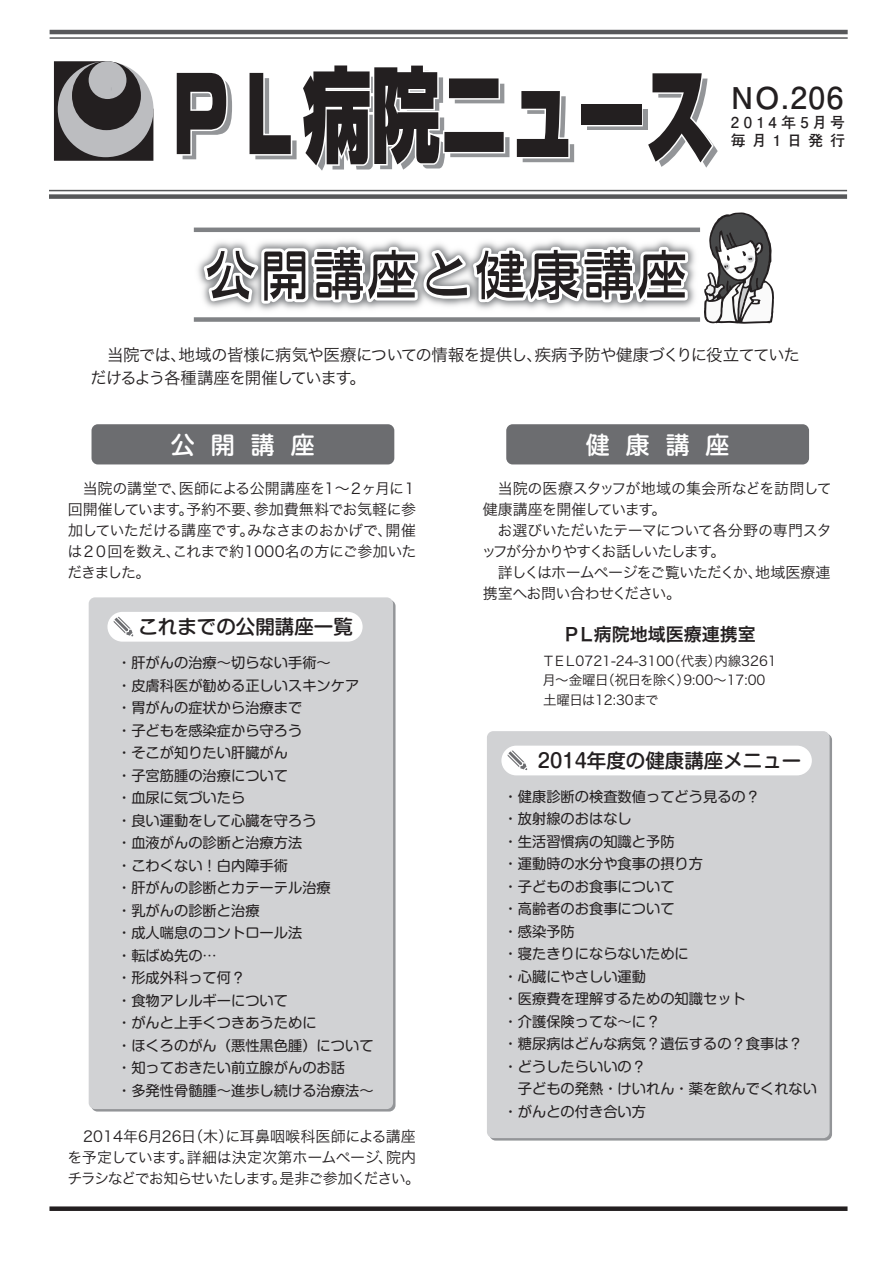
<style>
.page{position:relative;width:893px;height:1263px;background:#fff}
.page>*{position:absolute;margin:0;border:0;box-sizing:border-box;transform-origin:0 0}
.t1{font:54px "DF Ga Gei W6 90 pv RKSJ H";color:#231f20}
.t2{font:700 30px "Futo Go B101 Pro";color:#231f20}
.t3{font:500 24px "Shin M Go";color:#fff}
.t4{font:500 19.5px "Shin M Go";color:#231f20}
.t5{font:18px "Hira Kaku Pro W6";color:#231f20}
.t6{font:16.5px/22.5px "Hira Kaku Pro W3";letter-spacing:-.04em;color:#231f20}
.t7{font:15px/21px "Hira Kaku Pro W3";letter-spacing:-.04em;color:#231f20}
.t8{font:700 15px/18px "Futo Go B101 Pro";letter-spacing:.29em;color:#231f20}
.t9{font:14.25px/22.5px "Shin M Go";color:#231f20}
.t10{font:13.5px/19.5px "Hira Kaku Pro W3";color:#231f20}
</style>
<div class="page">
<hr style="left:50px;top:30px;width:798px;height:4px;background:#57585a">
<div style="left:49px;top:194px;width:798px;height:5px;background:#57585a"></div>
<hr style="left:50px;top:37px;width:798px;height:2px;background:#57585a">
<hr style="left:49px;top:190px;width:798px;height:1px;background:#57585a">
<svg style="left:54px;top:61px;width:99px;height:100px"></svg>
<div style="left:58px;top:61px;width:96px;height:96px;background:#bcbdc0;border-radius:50%"></div>
<div style="left:72px;top:61px;width:69px;height:69px;background:#231f20;border-radius:50%"></div>
<div style="left:89px;top:61px;width:37px;height:38px;background:#bcbdc0;border-radius:50%"></div>
<div style="left:587px;top:109px;width:60px;height:21px;background:linear-gradient(to right,#939598,#939598)"></div>
<div style="left:580px;top:103px;width:63px;height:23px;border:3px solid #fff"></div>
<svg style="left:176px;top:72px;width:56px;height:87px"></svg>
<svg style="left:247px;top:37px;width:327px;height:134px"></svg>
<div style="left:581px;top:104px;width:60px;height:21px;background:#231f20"></div>
<svg style="left:644px;top:73px;width:74px;height:95px"></svg>
<div style="left:89px;top:597px;width:304px;height:512px;background:#d1d2d4;border-radius:6px"></div>
<div style="left:49px;top:1206px;width:798px;height:5px;background:#231f20"></div>
<img style="left:141px;top:189px;width:609px;height:133px">
<svg style="left:199px;top:244px;width:494px;height:68px"></svg>
<svg style="left:704px;top:212px;width:70px;height:112px"></svg>
<div style="left:194px;top:317px;width:506px;height:5px;background:#808285"></div>
<hr style="left:194px;top:228px;width:506px;height:4px;background:#808285">
<div style="left:92px;top:424px;width:302px;height:40px;background:#6c6d70;border-radius:6px"></div>
<div style="left:107px;top:612px;width:256px;height:30px;background:#fff;border-radius:15px"></div>
<svg style="left:114px;top:617px;width:19px;height:20px"></svg>
<div style="left:487px;top:731px;width:343px;height:407px;background:#d1d2d4;border-radius:6px"></div>
<div style="left:506px;top:424px;width:303px;height:40px;background:#6c6d70;border-radius:6px"></div>
<div style="left:501px;top:746px;width:311px;height:29px;background:#fff;border-radius:15px"></div>
<svg style="left:507px;top:750px;width:20px;height:20px"></svg>
<h1 class="t1" style="left:204px;top:248px;width:487px">公開講座と健康講座</h1>
<h2 class="t2" style="left:731px;top:74px;width:114px">NO.206</h2>
<p class="t8" style="left:731px;top:111px;width:116px">2014年5月号毎月1日発行</p>
<p class="t6" style="left:90px;top:343px;width:711px">　当院では、地域の皆様に病気や医療についての情報を提供し、疾病予防や健康づくりに役立てていただけるよう各種講座を開催しています。</p>
<h3 class="t3" style="left:171px;top:427px;width:145px">公 開 講 座</h3>
<p class="t7" style="left:67px;top:477px;width:351px;text-align:justify">　当院の講堂で、医師による公開講座を1～２ヶ月に１回開催しています。予約不要、参加費無料でお気軽に参加していただける講座です。みなさまのおかげで、開催は２０回を数え、これまで約1000名の方にご参加いただきました。</p>
<h3 class="t4" style="left:138px;top:613px;width:216px">これまでの公開講座一覧</h3>
<p class="t9" style="left:117px;top:650px;width:258px">・肝がんの治療～切らない手術～<br>・皮膚科医が勧める正しいスキンケア・胃がんの症状から治療まで<br>・子どもを感染症から守ろう<br>・そこが知りたい肝臓がん<br>・子宮筋腫の治療について<br>・血尿に気づいたら<br>・良い運動をして心臓を守ろう<br>・血液がんの診断と治療方法<br>・こわくない！白内障手術<br>・肝がんの診断とカテーテル治療<br>・乳がんの診断と治療<br>・成人喘息のコントロール法<br>・転ばぬ先の…<br>・形成外科って何？<br>・食物アレルギーについて<br>・がんと上手くつきあうために<br>・ほくろのがん（悪性黒色腫）について・知っておきたい前立腺がんのお話<br>・多発性骨髄腫～進歩し続ける治療法～</p>
<p class="t7" style="left:67px;top:1124px;width:354px">　2014年6月26日（木）に耳鼻咽喉科医師による講座を予定しています。詳細は決定次第ホームページ、院内チラシなどでお知らせいたします。是非ご参加ください。</p>
<h3 class="t3" style="left:586px;top:427px;width:145px">健 康 講 座</h3>
<p class="t7" style="left:481px;top:477px;width:352px">　当院の医療スタッフが地域の集会所などを訪問して健康講座を開催しています。<br>　お選びいただいたテーマについて各分野の専門スタッフが分かりやすくお話しいたします。<br>　詳しくはホームページをご覧いただくか、地域医療連携室へお問い合わせください。</p>
<p class="t5" style="left:563px;top:618px;width:195px">ＰＬ病院地域医療連携室</p>
<p class="t10" style="left:542px;top:650px;width:236px">ＴＥＬ0721-24-3100（代表）内線3261月～金曜日（祝日を除く）9:00～17:00土曜日は12:30まで</p>
<h3 class="t4" style="left:538px;top:746px;width:265px">2014年度の健康講座メニュー</h3>
<p class="t9" style="left:504px;top:784px;width:315px">・健康診断の検査数値ってどう見るの？<br>・放射線のおはなし<br>・生活習慣病の知識と予防<br>・運動時の水分や食事の摂り方<br>・子どものお食事について<br>・高齢者のお食事について<br>・感染予防<br>・寝たきりにならないために<br>・心臓にやさしい運動<br>・医療費を理解するための知識セット<br>・介護保険ってな～に？<br>・糖尿病はどんな病気？遺伝するの？食事は？・どうしたらいいの？<br>　子どもの発熱・けいれん・薬を飲んでくれない・がんとの付き合い方</p>
</div>
